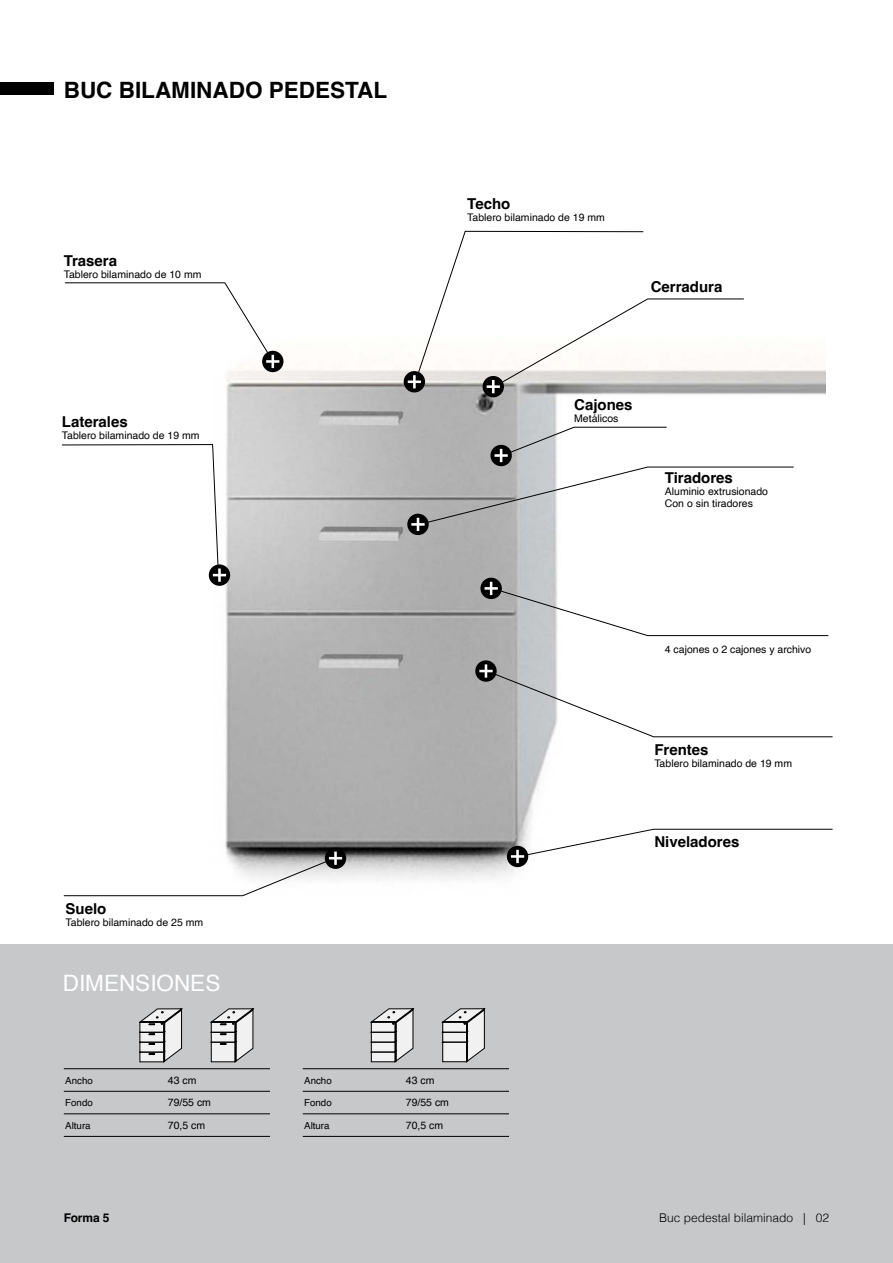
<style>
.page{position:relative;width:893px;height:1263px;background:#fff}
.page>*{position:absolute;margin:0;border:0;box-sizing:border-box;transform-origin:0 0}
.t1{font:700 22.5px "Helvetica";color:#000}
.t2{font:22.5px "Helvetica";color:#fff}
.t3{font:700 15px "Helvetica";color:#000}
.t4{font:300 12px "Helvetica";color:#000}
.t5{font:700 12px "Helvetica";letter-spacing:-.01em;color:#000}
.t6{font:10.5px "Helvetica";color:#000}
.t7{font:9.75px "Helvetica";color:#000}
</style>
<div class="page">
<img style="left:89px;top:352px;width:737px;height:545px">
<div style="left:0;top:944px;width:893px;height:319px;background:#c7c8ca"></div>
<div style="left:0;top:82px;width:53px;height:13px;background:#000"></div>
<div style="left:404px;top:371px;width:21px;height:21px;background:#000;border-radius:50%"></div>
<svg style="left:209px;top:564px;width:21px;height:22px"></svg>
<svg style="left:61px;top:444px;width:165px;height:132px"></svg>
<hr style="left:218px;top:568px;width:3px;height:14px;background:#fff">
<svg style="left:475px;top:660px;width:22px;height:22px"></svg>
<svg style="left:479px;top:664px;width:354px;height:73px"></svg>
<div style="left:507px;top:846px;width:21px;height:21px;background:#000;border-radius:50%"></div>
<svg style="left:511px;top:828px;width:322px;height:35px"></svg>
<div style="left:325px;top:847px;width:21px;height:22px;background:#000;border-radius:50%"></div>
<svg style="left:63px;top:857px;width:279px;height:39px"></svg>
<hr style="left:334px;top:851px;width:3px;height:14px;background:#fff">
<div style="left:262px;top:351px;width:21px;height:21px;background:#000;border-radius:50%"></div>
<svg style="left:64px;top:282px;width:215px;height:86px"></svg>
<svg style="left:407px;top:514px;width:22px;height:21px"></svg>
<hr style="left:411px;top:523px;width:14px;height:3px;background:#fff">
<svg style="left:417px;top:426px;width:377px;height:105px"></svg>
<svg style="left:480px;top:578px;width:22px;height:21px"></svg>
<hr style="left:484px;top:587px;width:14px;height:3px;background:#fff">
<svg style="left:490px;top:582px;width:339px;height:54px"></svg>
<div style="left:483px;top:376px;width:21px;height:21px;background:#000;border-radius:50%"></div>
<svg style="left:408px;top:231px;width:337px;height:162px"></svg>
<svg style="left:139px;top:1008px;width:43px;height:54px;background:#b8b8b9"></svg>
<svg style="left:211px;top:1008px;width:42px;height:54px;background:#bebebf"></svg>
<svg style="left:371px;top:1008px;width:42px;height:54px;background:#bfbfc0"></svg>
<svg style="left:442px;top:1008px;width:43px;height:54px;background:#c1c1c2"></svg>
<hr style="left:64px;top:1091px;width:206px;height:1px;background:#000">
<hr style="left:303px;top:1091px;width:206px;height:1px;background:#000">
<hr style="left:64px;top:1113px;width:206px;height:1px;background:#000">
<hr style="left:303px;top:1113px;width:206px;height:1px;background:#000">
<hr style="left:64px;top:1136px;width:206px;height:1px;background:#000">
<hr style="left:303px;top:1136px;width:206px;height:1px;background:#000">
<hr style="left:64px;top:1068px;width:206px;height:1px;background:#000">
<hr style="left:303px;top:1068px;width:206px;height:1px;background:#000">
<p class="t1" style="left:64px;top:76px;width:325px">BUC BILAMINADO PEDESTAL</p>
<p class="t3" style="left:64px;top:252px;width:55px">Trasera</p>
<p class="t6" style="left:64px;top:266px;width:139px">Tablero bilaminado de 10 mm</p>
<p class="t3" style="left:62px;top:412px;width:67px">Laterales</p>
<p class="t6" style="left:62px;top:427px;width:139px">Tablero bilaminado de 19 mm</p>
<p class="t3" style="left:467px;top:194px;width:45px">Techo</p>
<p class="t6" style="left:467px;top:209px;width:139px">Tablero bilaminado de 19 mm</p>
<p class="t3" style="left:651px;top:277px;width:73px">Cerradura</p>
<p class="t3" style="left:574px;top:396px;width:60px">Cajones</p>
<p class="t6" style="left:574px;top:411px;width:46px">Metálicos</p>
<p class="t3" style="left:665px;top:468px;width:70px">Tiradores</p>
<p class="t6" style="left:665px;top:483px;width:105px">Aluminio extrusionado</p>
<p class="t6" style="left:665px;top:495px;width:90px">Con o sin tiradores</p>
<p class="t3" style="left:66px;top:899px;width:42px">Suelo</p>
<p class="t6" style="left:66px;top:914px;width:139px">Tablero bilaminado de 25 mm</p>
<h1 class="t2" style="left:63px;top:965px;width:159px">DIMENSIONES</h1>
<p class="t7" style="left:65px;top:1073px;width:29px">Ancho</p>
<p class="t7" style="left:65px;top:1095px;width:29px">Fondo</p>
<p class="t7" style="left:65px;top:1118px;width:27px">Altura</p>
<p class="t5" style="left:64px;top:1211px;width:47px">Forma 5</p>
<p class="t6" style="left:168px;top:1072px;width:30px">43 cm</p>
<p class="t6" style="left:168px;top:1094px;width:45px">79/55 cm</p>
<p class="t6" style="left:168px;top:1117px;width:39px">70,5 cm</p>
<p class="t7" style="left:304px;top:1073px;width:29px">Ancho</p>
<p class="t7" style="left:304px;top:1095px;width:29px">Fondo</p>
<p class="t7" style="left:304px;top:1118px;width:27px">Altura</p>
<p class="t6" style="left:406px;top:1072px;width:30px">43 cm</p>
<p class="t6" style="left:406px;top:1094px;width:45px">79/55 cm</p>
<p class="t6" style="left:406px;top:1117px;width:39px">70,5 cm</p>
<p class="t6" style="left:665px;top:641px;width:148px">4 cajones o 2 cajones y archivo</p>
<p class="t3" style="left:654px;top:740px;width:56px">Frentes</p>
<p class="t6" style="left:654px;top:755px;width:139px">Tablero bilaminado de 19 mm</p>
<p class="t3" style="left:654px;top:833px;width:87px">Niveladores</p>
<p class="t4" style="left:659px;top:1207px;width:172px">Buc pedestal bilaminado | 02</p>
</div>
